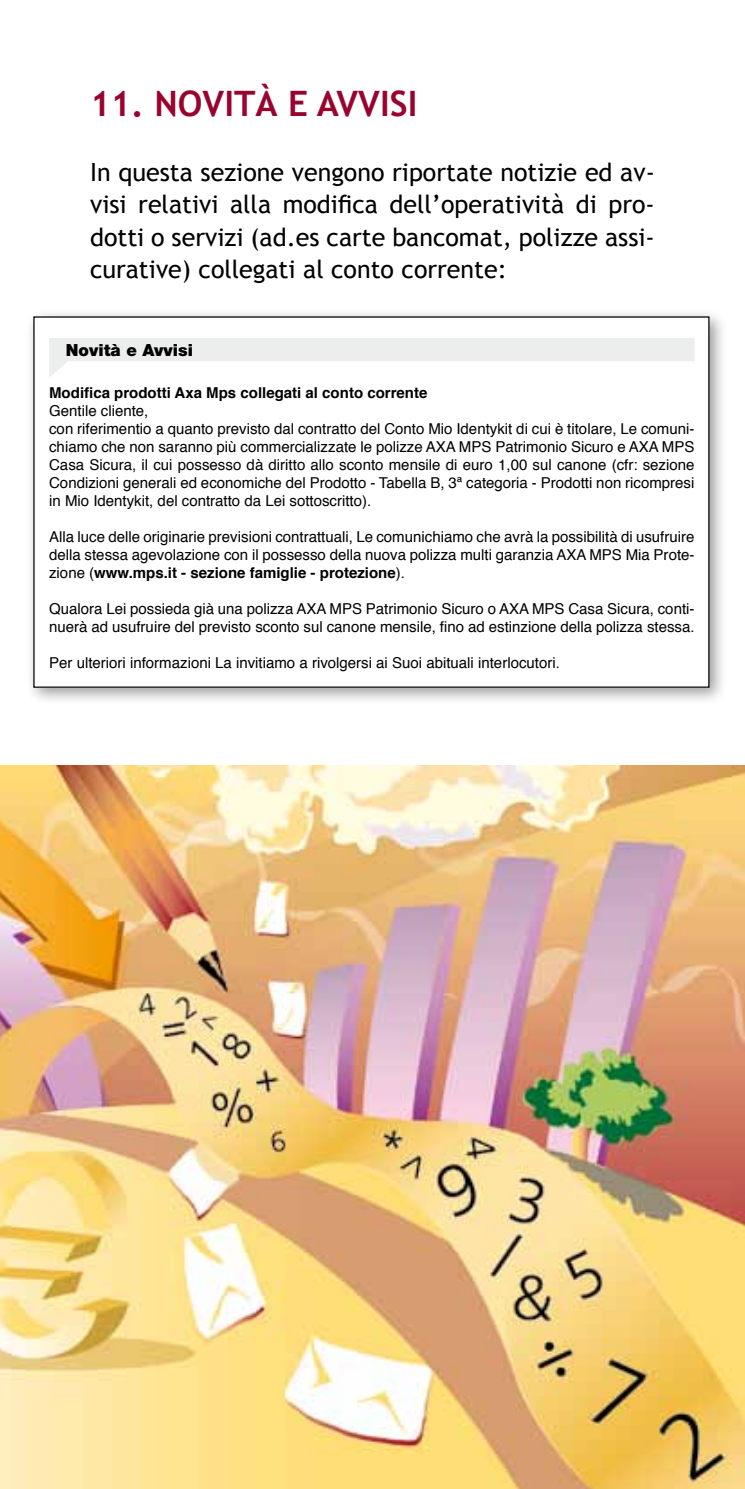
<style>
.page{position:relative;width:745px;height:1489px;background:#fff}
.page>*{position:absolute;margin:0;border:0;box-sizing:border-box;transform-origin:0 0}
.t1{font:700 35px "Trebuchet MS";color:#99042f}
.t2{font:25px/32.5px "Trebuchet MS";color:#000;text-align:justify}
.t3{font:900 16.75px "Helvetica Neue";color:#000}
.t4{font:15px/18px "Helvetica";color:#000}
.t5{font:700 15px "Helvetica";color:#000}
.s1{font-weight:700}
</style>
<div class="page">
<div style="left:25px;top:307px;width:702px;height:399px;background:#000;opacity:.4"></div>
<div style="left:34px;top:317px;width:674px;height:370px;background:#fff"></div>
<svg style="left:49px;top:338px;width:645px;height:39px"></svg>
<img style="left:0;top:765px;width:744px;height:723px">
<h1 class="t1" style="left:90px;top:82px;width:328px">11. NOVITÀ E AVVISI</h1>
<h2 class="t2" style="left:90px;top:156px;width:566px">In questa sezione vengono riportate notizie ed av&shy;visi relativi alla modifica dell’operatività di pro&shy;dotti o servizi (ad.es carte bancomat, polizze assi&shy;curative) collegati al conto corrente:</h2>
<p class="t3" style="left:66px;top:339px;width:128px">Novità e Avvisi</p>
<p class="t5" style="left:49px;top:380px;width:379px">Modifica prodotti Axa Mps collegati al conto corrente</p>
<p class="t4" style="left:49px;top:402px;width:646px">Gentile cliente,<br>con riferimentio a quanto previsto dal contratto del Conto Mio Identykit di cui è titolare, Le comuni&shy;chiamo che non saranno più commercializzate le polizze AXA MPS Patrimonio Sicuro e AXA MPS Casa Sicura, il cui possesso dà diritto allo sconto mensile di euro 1,00 sul canone (cfr: sezione Condizioni generali ed economiche del Prodotto - Tabella B, 3ª categoria - Prodotti non ricompresi in Mio Identykit, del contratto da Lei sottoscritto).</p>
<p class="t4" style="left:49px;top:528px;width:646px;text-align:justify">Alla luce delle originarie previsioni contrattuali, Le comunichiamo che avrà la possibilità di usufruire della stessa agevolazione con il possesso della nuova polizza multi garanzia AXA MPS Mia Prote&shy;zione (<span class="s1">www.mps.it - sezione famiglie - protezione</span>).</p>
<p class="t4" style="left:49px;top:600px;width:646px">Qualora Lei possieda già una polizza AXA MPS Patrimonio Sicuro o AXA MPS Casa Sicura, conti&shy;nuerà ad usufruire del previsto sconto sul canone mensile, fino ad estinzione della polizza stessa.</p>
<p class="t4" style="left:49px;top:654px;width:512px">Per ulteriori informazioni La invitiamo a rivolgersi ai Suoi abituali interlocutori.</p>
</div>
